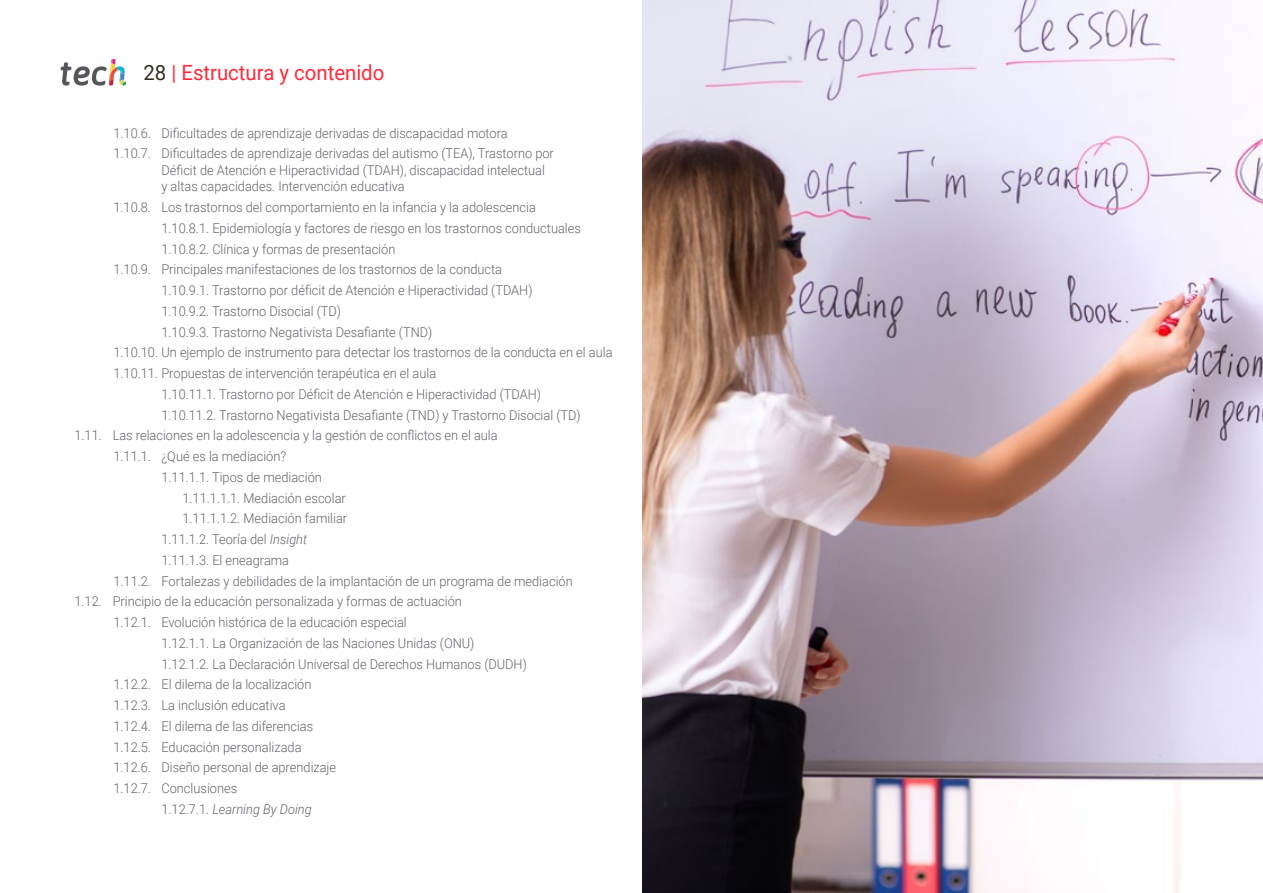
<style>
.page{position:relative;width:1263px;height:893px;background:#fff}
.page>*{position:absolute;margin:0;border:0;box-sizing:border-box;transform-origin:0 0}
.t1{font:21px "Roboto";color:#ff293a}
.t2{font:300 13.5px/20.7px "Roboto";color:#61646a;scale:.95 1}
.t3{font:italic 300 13.5px "Roboto";color:#61646a;scale:.95 1}
.s1{color:#312e20}
.s2{font-style:italic}
.s3{font-style:normal}
</style>
<div class="page">
<svg style="left:61px;top:59px;width:65px;height:27px"></svg>
<img style="left:642px;top:0;width:621px;height:893px">
<h1 class="t1" style="left:144px;top:57px;width:242px"><span class="s1">28</span> | Estructura y contenido</h1>
<p class="t2" style="left:113px;top:122px;width:465px">1.10.6. Dificultades de aprendizaje derivadas de discapacidad motora<br>1.10.7. Dificultades de aprendizaje derivadas del autismo (TEA), Trastorno por</p>
<p class="t2" style="left:161px;top:161px;width:405px;line-height:16.5px">Déficit de Atención e Hiperactividad (TDAH), discapacidad intelectual y altas capacidades. Intervención educativa</p>
<p class="t2" style="left:113px;top:197px;width:446px">1.10.8. Los trastornos del comportamiento en la infancia y la adolescencia</p>
<p class="t2" style="left:161px;top:217px;width:443px">1.10.8.1. Epidemiología y factores de riesgo en los trastornos conductuales</p>
<p class="t2" style="left:161px;top:238px;width:248px">1.10.8.2. Clínica y formas de presentación</p>
<p class="t2" style="left:113px;top:259px;width:411px">1.10.9. Principales manifestaciones de los trastornos de la conducta</p>
<p class="t2" style="left:161px;top:280px;width:392px">1.10.9.1. Trastorno por déficit de Atención e Hiperactividad (TDAH)</p>
<p class="t2" style="left:161px;top:300px;width:191px">1.10.9.2. Trastorno Disocial (TD)</p>
<p class="t2" style="left:161px;top:321px;width:287px">1.10.9.3. Trastorno Negativista Desafiante (TND)</p>
<p class="t2" style="left:113px;top:342px;width:527px">1.10.10. Un ejemplo de instrumento para detectar los trastornos de la conducta en el aula</p>
<p class="t2" style="left:113px;top:363px;width:341px">1.10.11. Propuestas de intervención terapéutica en el aula</p>
<p class="t2" style="left:161px;top:383px;width:401px">1.10.11.1. Trastorno por Déficit de Atención e Hiperactividad (TDAH)</p>
<p class="t2" style="left:161px;top:404px;width:443px">1.10.11.2. Trastorno Negativista Desafiante (TND) y Trastorno Disocial (TD)</p>
<p class="t2" style="left:74px;top:425px;width:447px">1.11. Las relaciones en la adolescencia y la gestión de conflictos en el aula</p>
<p class="t2" style="left:113px;top:446px;width:183px">1.11.1. ¿Qué es la mediación?</p>
<p class="t2" style="left:161px;top:466px;width:170px">1.11.1.1. Tipos de mediación</p>
<p class="t2" style="left:182px;top:487px;width:174px">1.11.1.1.1. Mediación escolar</p>
<p class="t2" style="left:182px;top:508px;width:175px">1.11.1.1.2. Mediación familiar</p>
<p class="t2" style="left:161px;top:529px;width:155px">1.11.1.2. Teoría del <span class="s2">Insight</span></p>
<p class="t2" style="left:161px;top:549px;width:136px">1.11.1.3. El eneagrama</p>
<p class="t2" style="left:113px;top:570px;width:485px">1.11.2. Fortalezas y debilidades de la implantación de un programa de mediación</p>
<p class="t2" style="left:74px;top:591px;width:409px">1.12. Principio de la educación personalizada y formas de actuación</p>
<p class="t2" style="left:113px;top:612px;width:310px">1.12.1. Evolución histórica de la educación especial</p>
<p class="t2" style="left:161px;top:632px;width:331px">1.12.1.1. La Organización de las Naciones Unidas (ONU)</p>
<p class="t2" style="left:161px;top:653px;width:386px">1.12.1.2. La Declaración Universal de Derechos Humanos (DUDH)</p>
<p class="t2" style="left:113px;top:674px;width:210px">1.12.2. El dilema de la localización</p>
<p class="t2" style="left:113px;top:695px;width:183px">1.12.3. La inclusión educativa</p>
<p class="t2" style="left:113px;top:715px;width:212px">1.12.4. El dilema de las diferencias</p>
<p class="t2" style="left:113px;top:736px;width:200px">1.12.5. Educación personalizada</p>
<p class="t2" style="left:113px;top:757px;width:236px">1.12.6. Diseño personal de aprendizaje</p>
<p class="t2" style="left:113px;top:778px;width:132px">1.12.7. Conclusiones</p>
<p class="t3" style="left:161px;top:800px;width:160px"><span class="s3">1.12.7.1.</span> Learning By Doing</p>
</div>
